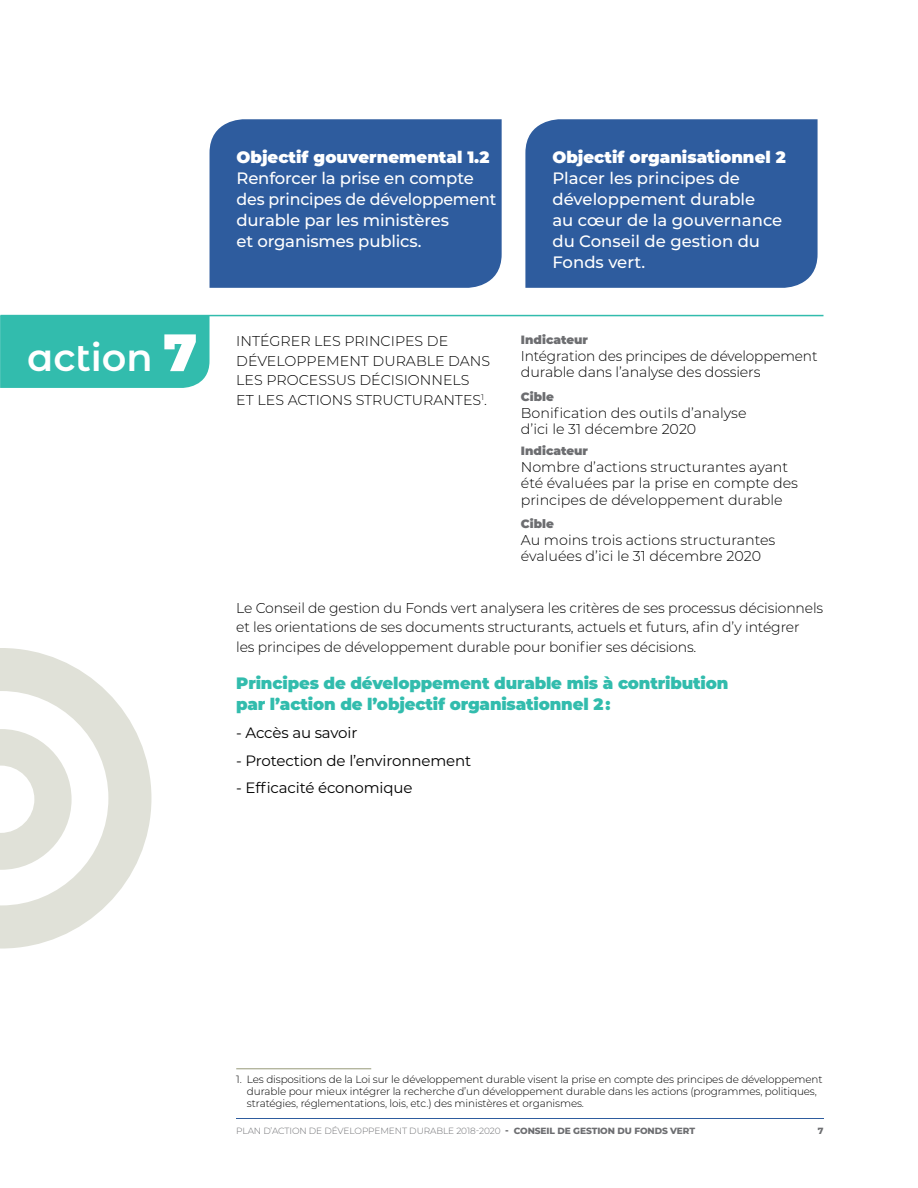
<style>
.page{position:relative;width:918px;height:1188px;background:#fff}
.page>*{position:absolute;margin:0;border:0;box-sizing:border-box;transform-origin:0 0}
.t1{font:600 38.25px "Montserrat Alternates";color:#fff}
.t2{font:500 16.5px/21px "Montserrat";letter-spacing:-.01em;color:#fff}
.t3{font:900 16.5px/21px "Montserrat";letter-spacing:-.01em;color:#32bcad}
.t4{font:900 16.5px "Montserrat";color:#fff}
.t5{font:15px "Montserrat";letter-spacing:-.01em;color:#000}
.t6{font:300 14.25px/19.5px "Montserrat";letter-spacing:-.01em;color:#000}
.t7{font:300 14.25px/16.5px "Montserrat";letter-spacing:-.01em;color:#000;scale:.96 1}
.t8{font:900 12px "Montserrat";color:#6d6e71}
.t9{font:300 10.5px/12px "Montserrat";letter-spacing:-.01em;color:#000}
.t10{font:300 9px "Montserrat";letter-spacing:-.01em;color:#6d6e71}
.t11{font:800 9px "Montserrat";color:#6d6e71}
.s1{font-weight:900;font-size:52.5px}
.s2{font-weight:800}
</style>
<div class="page">
<svg style="left:0;top:648px;width:151px;height:301px"></svg>
<svg style="left:0;top:729px;width:72px;height:141px"></svg>
<hr style="left:236px;top:1119px;width:588px;height:1px;background:#2e5c9e">
<div style="left:210px;top:119px;width:292px;height:169px;background:#2e5c9e"></div>
<div style="left:525px;top:119px;width:293px;height:169px;background:#2e5c9e"></div>
<div style="left:0;top:316px;width:210px;height:72px;background:#32bcad"></div>
<hr style="left:0;top:315px;width:824px;height:1px;background:#32bcad">
<hr style="left:236px;top:1068px;width:135px;height:1px;background:#969978">
<h1 class="t1" style="left:27px;top:330px;width:172px">action <span class="s1">7</span></h1>
<p class="t4" style="left:237px;top:145px;width:254px">Objectif gouvernemental 1.2</p>
<p class="t2" style="left:237px;top:167px;width:261px">Renforcer la prise en compte des principes de développement durable par les ministères<br>et organismes publics.</p>
<p class="t4" style="left:552px;top:145px;width:235px">Objectif organisationnel 2</p>
<p class="t2" style="left:552px;top:167px;width:231px">Placer les principes de développement durable<br>au cœur de la gouvernance du Conseil de gestion du<br>Fonds vert.</p>
<p class="t6" style="left:236px;top:331px;width:255px">INTÉGRER LES PRINCIPES DE<br>DÉVELOPPEMENT DURABLE DANS<br>LES PROCESSUS DÉCISIONNELS<br>ET LES ACTIONS STRUCTURANTES<sup>1</sup>.</p>
<p class="t8" style="left:521px;top:331px;width:69px">Indicateur</p>
<p class="t7" style="left:521px;top:347px;width:310px">Intégration des principes de développement durable dans l’analyse des dossiers</p>
<p class="t8" style="left:521px;top:388px;width:34px">Cible</p>
<p class="t6" style="left:521px;top:404px;width:227px;line-height:16.5px">Bonification des outils d’analyse d’ici le 31 décembre 2020</p>
<p class="t8" style="left:521px;top:442px;width:69px">Indicateur</p>
<p class="t6" style="left:521px;top:458px;width:279px;line-height:16.5px">Nombre d’actions structurantes ayant été évaluées par la prise en compte des principes de développement durable</p>
<p class="t8" style="left:521px;top:515px;width:34px">Cible</p>
<p class="t6" style="left:521px;top:531px;width:256px;line-height:16.5px">Au moins trois actions structurantes évaluées d’ici le 31 décembre 2020</p>
<p class="t6" style="left:236px;top:598px;width:589px">Le Conseil de gestion du Fonds vert analysera les critères de ses processus décisionnels et les orientations de ses documents structurants, actuels et futurs, afin d’y intégrer<br>les principes de développement durable pour bonifier ses décisions.</p>
<p class="t3" style="left:236px;top:672px;width:494px">Principes de développement durable mis à contribution par l’action de l’objectif organisationnel 2 :</p>
<p class="t5" style="left:236px;top:722px;width:123px">- Accès au savoir</p>
<p class="t5" style="left:236px;top:750px;width:236px">- Protection de l’environnement</p>
<p class="t5" style="left:236px;top:778px;width:178px">- Efficacité économique</p>
<p class="t9" style="left:247px;top:1073px;width:577px;text-indent:-11px">1. Les dispositions de la Loi sur le développement durable visent la prise en compte des principes de développement durable pour mieux intégrer la recherche d’un développement durable dans les actions (programmes, politiques, stratégies, réglementations, lois, etc.) des ministères et organismes.</p>
<p class="t10" style="left:236px;top:1125px;width:460px">PLAN D’ACTION DE DÉVELOPPEMENT DURABLE 2018-2020 <span class="s2">- CONSEIL DE GESTION DU FONDS VERT</span></p>
<p class="t11" style="left:818px;top:1124px;width:7px">7</p>
</div>
